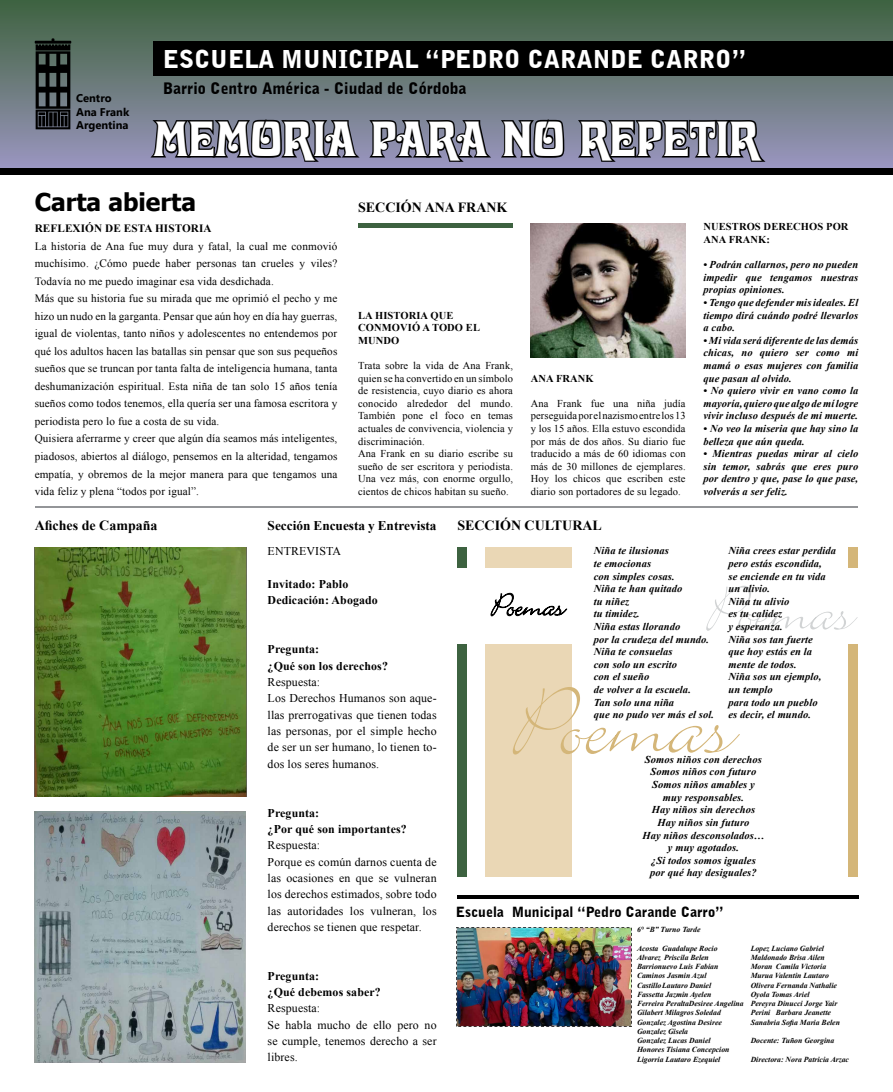
<style>
.page{position:relative;width:893px;height:1092px;background:#fff}
.page>*{position:absolute;margin:0;border:0;box-sizing:border-box;transform-origin:0 0}
.t1{font:49px "Davida Bold BT";color:#fff}
.t2{font:900 24.5px "Bell Gothic BT";color:#fff}
.t3{font:700 24.5px "Tahoma";color:#000}
.t4{font:900 15.75px "Bell Gothic BT";color:#000}
.t5{font:700 14px "Times New Roman";color:#000}
.t6{font:900 14px "Bell Gothic BT";color:#000}
.t7{font:700 13.3px "Times New Roman";color:#000}
.t8{font:11.9px/16.3px "Times New Roman";letter-spacing:.01em;color:#000}
.t9{font:700 11.9px/16.3px "Times New Roman";letter-spacing:.01em;color:#000}
.t10{font:11.2px/17.5px "Times New Roman";letter-spacing:.01em;color:#000}
.t11{font:700 11.2px "Times New Roman";letter-spacing:.01em;color:#000}
.t12{font:700 11.2px/13.4px "Segoe UI";color:#000}
.t13{font:italic 700 10.5px/12.6px "Times New Roman";letter-spacing:.01em;color:#000;text-align:justify}
.t14{font:10.5px/12.6px "Times New Roman";letter-spacing:.01em;color:#000}
.t15{font:700 10.5px/12.6px "Times New Roman";letter-spacing:.01em;color:#000}
.t16{font:italic 700 7.7px/9.2px "Times New Roman";color:#000}
</style>
<div class="page">
<div style="left:486px;top:644px;width:86px;height:232px;background:#ead7b5"></div>
<div style="left:457px;top:644px;width:10px;height:232px;background:#3d6240"></div>
<div style="left:849px;top:644px;width:9px;height:232px;background:#d4b679"></div>
<div style="left:486px;top:547px;width:86px;height:20px;background:#ead7b5"></div>
<div style="left:457px;top:547px;width:10px;height:20px;background:#3d6240"></div>
<div style="left:849px;top:547px;width:9px;height:20px;background:#d4b679"></div>
<div style="left:0;top:0;width:893px;height:172px;background:linear-gradient(to bottom,#3e623e,#9c96c0)"></div>
<div style="left:154px;top:41px;width:739px;height:34px;background:#000"></div>
<div style="left:0;top:168px;width:893px;height:7px;background:#000"></div>
<hr style="left:35px;top:506px;width:823px;height:2px;background:#939598">
<svg style="left:147px;top:118px;width:419px;height:112px"></svg>
<svg style="left:575px;top:118px;width:195px;height:45px;background:#545567"></svg>
<svg style="left:35px;top:38px;width:36px;height:91px;background:#282e2e"></svg>
<svg style="left:491px;top:593px;width:76px;height:23px"></svg>
<svg style="left:513px;top:687px;width:227px;height:67px"></svg>
<svg style="left:706px;top:585px;width:151px;height:45px"></svg>
<img style="left:456px;top:927px;width:175px;height:99px">
<img style="left:531px;top:223px;width:155px;height:134px">
<img style="left:35px;top:547px;width:212px;height:249px">
<img style="left:35px;top:811px;width:211px;height:251px">
<div style="left:358px;top:223px;width:155px;height:5px;background:#3d6240"></div>
<svg style="left:457px;top:895px;width:401px;height:3px"></svg>
<h2 class="t2" style="left:163px;top:44px;width:585px">ESCUELA MUNICIPAL “PEDRO CARANDE CARRO”</h2>
<h3 class="t4" style="left:163px;top:79px;width:305px">Barrio Centro América - Ciudad de Córdoba</h3>
<p class="t12" style="left:76px;top:91px;width:55px">Centro<br>Ana Frank<br>Argentina</p>
<h1 class="t1" style="left:153px;top:109px;width:607px">MEMORIA PARA NO REPETIR</h1>
<h2 class="t3" style="left:35px;top:185px;width:163px">Carta abierta</h2>
<p class="t11" style="left:35px;top:221px;width:178px">REFLEXIÓN DE ESTA HISTORIA</p>
<p class="t10" style="left:35px;top:237px;width:304px">La historia de Ana fue muy dura y fatal, la cual me conmovió muchísimo. ¿Cómo puede haber personas tan crueles y viles?<br>Todavía no me puedo imaginar esa vida desdichada.<br>Más que su historia fue su mirada que me oprimió el pecho y me hizo un nudo en la garganta. Pensar que aún hoy en día hay guerras, igual de violentas, tanto niños y adolescentes no entendemos por qué los adultos hacen las batallas sin pensar que son sus pequeños sueños que se truncan por tanta falta de inteligencia humana, tanta deshumanización espiritual. Esta niña de tan solo 15 años tenía sueños como todos tenemos, ella quería ser una famosa escritora y periodista pero lo fue a costa de su vida.<br>Quisiera aferrarme y creer que algún día seamos más inteligentes, piadosos, abiertos al diálogo, pensemos en la alteridad, tengamos empatía, y obremos de la mejor manera para que tengamos una vida feliz y plena “todos por igual”.</p>
<h3 class="t5" style="left:358px;top:197px;width:151px">SECCIÓN ANA FRANK</h3>
<p class="t15" style="left:703px;top:220px;width:147px">NUESTROS DERECHOS POR<br>ANA FRANK:</p>
<p class="t13" style="left:703px;top:258px;width:156px">• Podrán callarnos, pero no pueden impedir que tengamos nuestras propias opiniones.</p>
<p class="t13" style="left:703px;top:296px;width:156px">• Tengo que defender mis ideales. El tiempo dirá cuándo podré llevarlos a cabo.</p>
<p class="t13" style="left:703px;top:333px;width:156px">• Mi vida será diferente de las demás chicas, no quiero ser como mi mamá o esas mujeres con familia que pasan al olvido.</p>
<p class="t13" style="left:703px;top:384px;width:156px">• No quiero vivir en vano como la mayoría, quiero que algo de mí logre vivir incluso después de mi muerte.</p>
<p class="t13" style="left:703px;top:422px;width:156px">• No veo la miseria que hay sino la belleza que aún queda.</p>
<p class="t13" style="left:703px;top:447px;width:156px">• Mientras puedas mirar al cielo sin temor, sabrás que eres puro por dentro y que, pase lo que pase, volverás a ser feliz.</p>
<p class="t15" style="left:358px;top:308px;width:123px">LA HISTORIA QUE<br>CONMOVIÓ A TODO EL<br>MUNDO</p>
<p class="t14" style="left:358px;top:359px;width:156px">Trata sobre la vida de Ana Frank, quien se ha convertido en un símbolo de resistencia, cuyo diario es ahora conocido alrededor del mundo.<br>También pone el foco en temas actuales de convivencia, violencia y discriminación.<br>Ana Frank en su diario escribe su sueño de ser escritora y periodista.<br>Una vez más, con enorme orgullo, cientos de chicos habitan su sueño.</p>
<p class="t15" style="left:531px;top:371px;width:64px">ANA FRANK</p>
<p class="t14" style="left:531px;top:397px;width:156px;text-align:justify">Ana Frank fue una niña judía perseguida por el nazismo entre los 13 y los 15 años. Ella estuvo escondida por más de dos años. Su diario fue traducido a más de 60 idiomas con más de 30 millones de ejemplares.<br>Hoy los chicos que escriben este diario son portadores de su legado.</p>
<h3 class="t5" style="left:35px;top:515px;width:124px">Afiches de Campaña</h3>
<p class="t7" style="left:268px;top:516px;width:170px">Sección Encuesta y Entrevista</p>
<h3 class="t5" style="left:457px;top:515px;width:146px">SECCIÓN CULTURAL</h3>
<p class="t8" style="left:268px;top:543px;width:75px">ENTREVISTA</p>
<p class="t9" style="left:268px;top:575px;width:112px">Invitado: Pablo<br>Dedicación: Abogado</p>
<p class="t9" style="left:268px;top:641px;width:122px">Pregunta:<br>¿Qué son los derechos?</p>
<p class="t8" style="left:268px;top:673px;width:170px">Respuesta:<br>Los Derechos Humanos son aque&shy;llas prerrogativas que tienen todas las personas, por el simple hecho de ser un ser humano, lo tienen to&shy;dos los seres humanos.</p>
<p class="t9" style="left:268px;top:804px;width:141px">Pregunta:<br>¿Por qué son importantes?</p>
<p class="t8" style="left:268px;top:836px;width:170px">Respuesta:<br>Porque es común darnos cuenta de las ocasiones en que se vulneran los derechos estimados, sobre todo las autoridades los vulneran, los derechos se tienen que respetar.</p>
<p class="t9" style="left:268px;top:967px;width:115px">Pregunta:<br>¿Qué debemos saber?</p>
<p class="t8" style="left:268px;top:1000px;width:170px">Respuesta:<br>Se habla mucho de ello pero no se cumple, tenemos derecho a ser libres.</p>
<p class="t13" style="left:594px;top:544px;width:122px;text-align:left">Niña te ilusionas<br>te emocionas<br>con simples cosas.<br>Niña te han quitado<br>tu niñez<br>tu timidez.<br>Niña estas llorando<br>por la crudeza del mundo.<br>Niña te consuelas<br>con solo un escrito<br>con el sueño<br>de volver a la escuela.<br>Tan solo una niña<br>que no pudo ver más el sol.</p>
<p class="t13" style="left:728px;top:544px;width:109px;text-align:left">Niña crees estar perdida pero estás escondida,<br>se enciende en tu vida un alivio.<br>Niña tu alivio<br>es tu calidez<br>y esperanza.<br>Niña sos tan fuerte<br>que hoy estás en la mente de todos.<br>Niña sos un ejemplo,<br>un templo<br>para todo un pueblo<br>es decir, el mundo.</p>
<p class="t13" style="left:642px;top:752px;width:124px;text-align:center">Somos niños con derechos<br>Somos niños con futuro<br>Somos niños amables y muy responsables.<br>Hay niños sin derechos<br>Hay niños sin futuro<br>Hay niños desconsolados… y muy agotados.<br>¿Si todos somos iguales por qué hay desiguales?</p>
<h3 class="t6" style="left:456px;top:903px;width:269px">Escuela Municipal “Pedro Carande Carro”</h3>
<p class="t16" style="left:637px;top:924px;width:65px">6° “B” Turno Tarde</p>
<p class="t16" style="left:637px;top:943px;width:108px">Acosta Guadalupe Rocio<br>Alvarez Priscila Belen<br>Barrionuevo Luis Fabian<br>Caminos Jasmin Azul<br>CastilloLautaro Daniel<br>Fassetta Jazmin Ayelen<br>Ferreira PeraltaDesiree Angelina<br>Gilabert Milagros Soledad<br>Gonzalez Agostina Desiree<br>Gonzalez Gisela<br>Gonzalez Lucas Daniel<br>Honores Tisiana Concepcion<br>Ligorria Lautaro Ezequiel</p>
<p class="t16" style="left:751px;top:943px;width:91px">Lopez Luciano Gabriel<br>Maldonado Brisa Ailen<br>Moran Camila Victoria<br>Murua Valentin Lautaro<br>Olivera Fernanda Nathalie<br>Oyola Tomas Ariel<br>Pereyra Dinucci Jorge Yair<br>Perini Barbara Jeanette<br>Sanabria Sofia Maria Belen</p>
<p class="t16" style="left:751px;top:1035px;width:85px">Docente: Tuñon Georgina</p>
<p class="t16" style="left:751px;top:1054px;width:100px">Directora: Nora Patricia Arzac</p>
</div>
